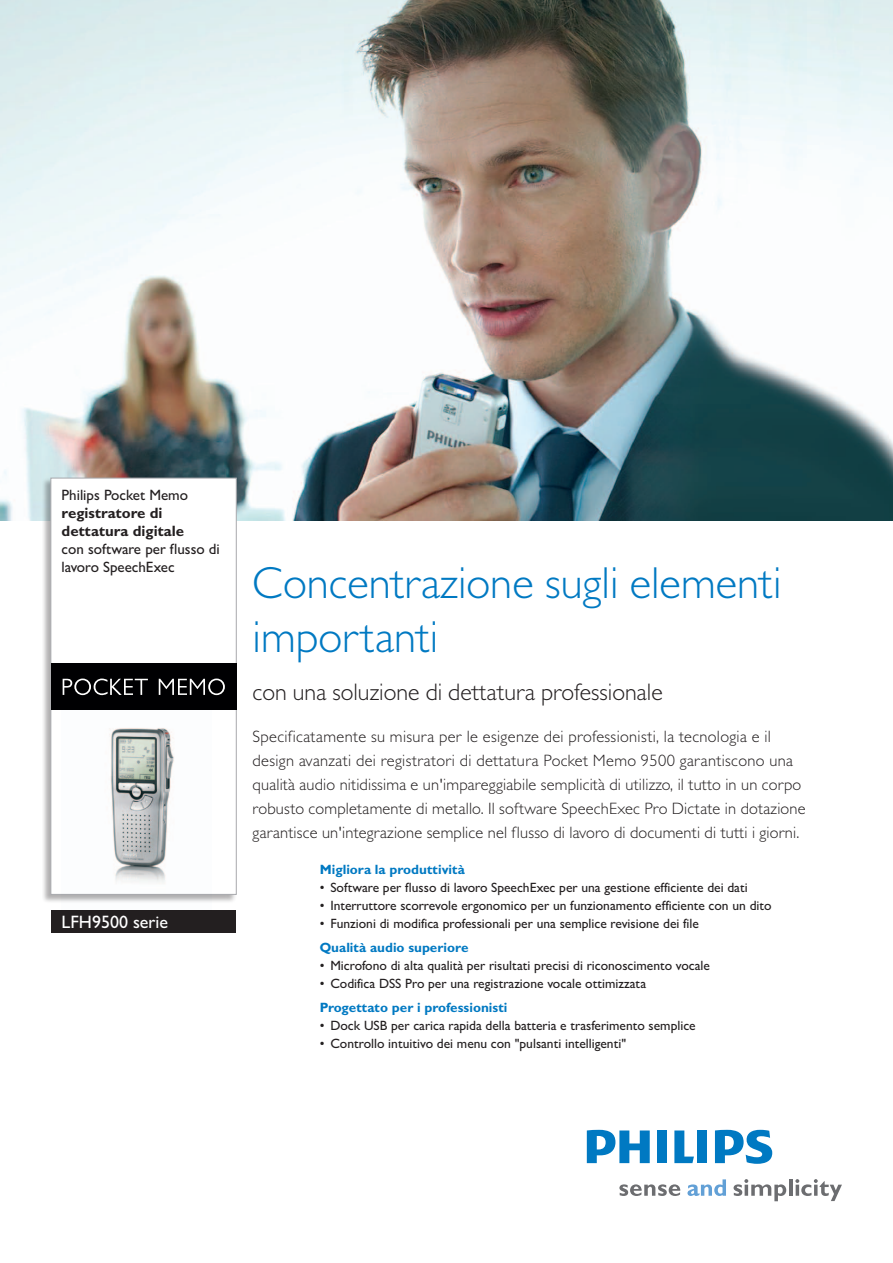
<style>
.page{position:relative;width:893px;height:1263px;background:#fff}
.page>*{position:absolute;margin:0;border:0;box-sizing:border-box;transform-origin:0 0}
.t1{font:300 45px/54px "Gill Sans MT Pro";color:#0079c2}
.t2{font:300 24px "Gill Sans MT Pro";color:#231f20}
.t3{font:500 18px "Gill Sans MT Pro";color:#fff}
.t4{font:300 16.5px/24px "Gill Sans MT Pro";letter-spacing:.01em;color:#231f20}
.t5{font:500 15px/18px "Gill Sans MT Pro";color:#231f20}
.t6{font:700 15px/18px "Gill Sans MT Pro";color:#231f20}
.t7{font:500 13.5px "Gill Sans MT Pro";color:#231f20}
.t8{font:700 13.5px "Gill Sans MT Pro";color:#0079c2}
</style>
<div class="page">
<img style="left:0;top:0;width:893px;height:520px">
<div style="left:42px;top:477px;width:195px;height:426px;background:#231f20;opacity:.35"></div>
<svg style="left:50px;top:478px;width:187px;height:417px"></svg>
<svg style="left:619px;top:1184px;width:61px;height:12px"></svg>
<svg style="left:734px;top:1179px;width:52px;height:22px"></svg>
<hr style="left:789px;top:1179px;width:3px;height:17px;background:#6c6d70">
<svg style="left:795px;top:1179px;width:47px;height:22px"></svg>
<svg style="left:687px;top:1179px;width:39px;height:17px"></svg>
<svg style="left:674px;top:1130px;width:20px;height:33px"></svg>
<div style="left:657px;top:1130px;width:10px;height:33px;background:#0079c2"></div>
<div style="left:697px;top:1130px;width:10px;height:33px;background:#0079c2"></div>
<svg style="left:715px;top:1130px;width:57px;height:34px"></svg>
<svg style="left:587px;top:1130px;width:63px;height:33px"></svg>
<div style="left:51px;top:910px;width:185px;height:23px;background:#231f20"></div>
<img style="left:62px;top:710px;width:149px;height:193px">
<div style="left:51px;top:664px;width:185px;height:46px;background:#000002"></div>
<svg style="left:63px;top:678px;width:85px;height:17px"></svg>
<svg style="left:159px;top:678px;width:66px;height:17px"></svg>
<p class="t5" style="left:62px;top:486px;width:128px">Philips Pocket Memo</p>
<p class="t6" style="left:62px;top:504px;width:124px">registratore di dettatura digitale</p>
<p class="t5" style="left:62px;top:540px;width:160px">con software per flusso di lavoro SpeechExec</p>
<h3 class="t3" style="left:62px;top:911px;width:108px">LFH9500 serie</h3>
<h1 class="t1" style="left:253px;top:555px;width:530px">Concentrazione sugli elementi importanti</h1>
<h2 class="t2" style="left:253px;top:677px;width:412px">con una soluzione di dettatura professionale</h2>
<p class="t4" style="left:253px;top:724px;width:555px">Specificatamente su misura per le esigenze dei professionisti, la tecnologia e il design avanzati dei registratori di dettatura Pocket Memo 9500 garantiscono una qualità audio nitidissima e un'impareggiabile semplicità di utilizzo, il tutto in un corpo robusto completamente di metallo. Il software SpeechExec Pro Dictate in dotazione garantisce un'integrazione semplice nel flusso di lavoro di documenti di tutti i giorni.</p>
<p class="t8" style="left:320px;top:861px;width:147px">Migliora la produttività</p>
<p class="t7" style="left:320px;top:879px;width:429px">• Software per flusso di lavoro SpeechExec per una gestione efficiente dei dati</p>
<p class="t7" style="left:320px;top:897px;width:453px">• Interruttore scorrevole ergonomico per un funzionamento efficiente con un dito</p>
<p class="t7" style="left:320px;top:915px;width:381px">• Funzioni di modifica professionali per una semplice revisione dei file</p>
<p class="t8" style="left:320px;top:939px;width:150px">Qualità audio superiore</p>
<p class="t7" style="left:320px;top:957px;width:392px">• Microfono di alta qualità per risultati precisi di riconoscimento vocale</p>
<p class="t7" style="left:320px;top:975px;width:328px">• Codifica DSS Pro per una registrazione vocale ottimizzata</p>
<p class="t8" style="left:320px;top:999px;width:189px">Progettato per i professionisti</p>
<p class="t7" style="left:320px;top:1017px;width:377px">• Dock USB per carica rapida della batteria e trasferimento semplice</p>
<p class="t7" style="left:320px;top:1035px;width:308px">• Controllo intuitivo dei menu con "pulsanti intelligenti"</p>
</div>
